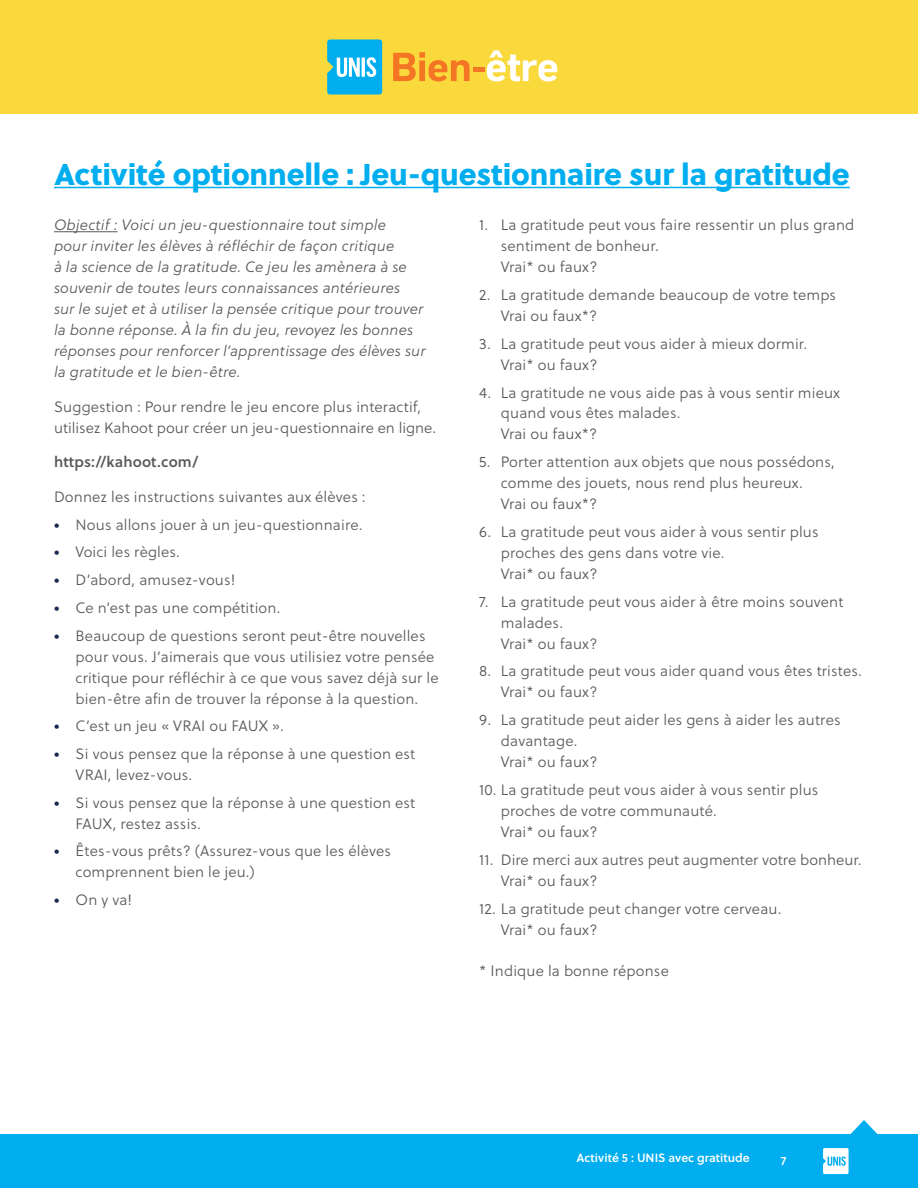
<style>
.page{position:relative;width:918px;height:1188px;background:#fff}
.page>*{position:absolute;margin:0;border:0;box-sizing:border-box;transform-origin:0 0}
.t1{font:30px "Soleil Xb";letter-spacing:-.005em;color:#00aeef}
.t2{font:15px/21px "Soleil Lt";letter-spacing:.01em;color:#58595b}
.t3{font:italic 15px/21px "Soleil Lt";letter-spacing:.01em;color:#58595b}
.t4{font:15px "Soleil Sb";letter-spacing:.01em;color:#58595b}
.t5{font:12px "Soleil Sb";color:#fff}
.s1{font-family:"Soleil";font-weight:700;color:#17294f}
</style>
<div class="page">
<div style="left:0;top:1134px;width:918px;height:54px;background:#00aeef"></div>
<div style="left:0;top:0;width:918px;height:114px;background:#fad93d"></div>
<svg style="left:850px;top:1120px;width:28px;height:14px"></svg>
<svg style="left:823px;top:1148px;width:26px;height:26px"></svg>
<svg style="left:327px;top:39px;width:55px;height:56px;background:#2ebbeb"></svg>
<svg style="left:393px;top:52px;width:77px;height:30px"></svg>
<div style="left:473px;top:67px;width:11px;height:5px;background:#f47523"></div>
<svg style="left:487px;top:50px;width:70px;height:32px"></svg>
<hr style="left:54px;top:187px;width:796px;height:1px;background:#00aeef">
<hr style="left:54px;top:231px;width:64px;height:1px;background:#58595b">
<h1 class="t1" style="left:54px;top:150px;width:797px">Activité optionnelle : Jeu-questionnaire sur la gratitude</h1>
<p class="t3" style="left:54px;top:214px;width:373px">Objectif : Voici un jeu-questionnaire tout simple<br>pour inviter les élèves à réfléchir de façon critique<br>à la science de la gratitude. Ce jeu les amènera à se souvenir de toutes leurs connaissances antérieures<br>sur le sujet et à utiliser la pensée critique pour trouver la bonne réponse. À la fin du jeu, revoyez les bonnes réponses pour renforcer l’apprentissage des élèves sur la gratitude et le bien-être.</p>
<p class="t2" style="left:54px;top:396px;width:384px">Suggestion : Pour rendre le jeu encore plus interactif, utilisez Kahoot pour créer un jeu-questionnaire en ligne.</p>
<p class="t4" style="left:54px;top:451px;width:146px">https://kahoot.com/</p>
<p class="t2" style="left:54px;top:486px;width:313px">Donnez les instructions suivantes aux élèves :</p>
<p class="t2" style="left:54px;top:514px;width:310px"><span class="s1">•</span> Nous allons jouer à un jeu-questionnaire.</p>
<p class="t2" style="left:54px;top:541px;width:128px"><span class="s1">•</span> Voici les règles.</p>
<p class="t2" style="left:54px;top:569px;width:183px"><span class="s1">•</span> D’abord, amusez-vous!</p>
<p class="t2" style="left:54px;top:597px;width:228px"><span class="s1">•</span> Ce n’est pas une compétition.</p>
<p class="t2" style="left:76px;top:625px;width:365px;text-indent:-22px"><span class="s1">•</span> Beaucoup de questions seront peut-être nouvelles pour vous. J’aimerais que vous utilisiez votre pensée critique pour réfléchir à ce que vous savez déjà sur le bien-être afin de trouver la réponse à la question.</p>
<p class="t2" style="left:54px;top:715px;width:231px"><span class="s1">•</span> C’est un jeu « VRAI ou FAUX ».</p>
<p class="t2" style="left:76px;top:743px;width:341px;text-indent:-22px"><span class="s1">•</span> Si vous pensez que la réponse à une question est<br>VRAI, levez-vous.</p>
<p class="t2" style="left:76px;top:792px;width:341px;text-indent:-22px"><span class="s1">•</span> Si vous pensez que la réponse à une question est<br>FAUX, restez assis.</p>
<p class="t2" style="left:76px;top:841px;width:317px;text-indent:-22px"><span class="s1">•</span> Êtes-vous prêts? (Assurez-vous que les élèves comprennent bien le jeu.)</p>
<p class="t2" style="left:54px;top:889px;width:80px"><span class="s1">•</span> On y va!</p>
<p class="t2" style="left:501px;top:214px;width:355px;text-indent:-22px">1. La gratitude peut vous faire ressentir un plus grand sentiment de bonheur.<br>Vrai* ou faux?</p>
<p class="t2" style="left:501px;top:284px;width:337px;text-indent:-22px">2. La gratitude demande beaucoup de votre temps<br>Vrai ou faux*?</p>
<p class="t2" style="left:501px;top:333px;width:308px;text-indent:-22px">3. La gratitude peut vous aider à mieux dormir.<br>Vrai* ou faux?</p>
<p class="t2" style="left:501px;top:382px;width:341px;text-indent:-22px">4. La gratitude ne vous aide pas à vous sentir mieux quand vous êtes malades.<br>Vrai ou faux*?</p>
<p class="t2" style="left:501px;top:451px;width:336px;text-indent:-22px">5. Porter attention aux objets que nous possédons, comme des jouets, nous rend plus heureux.<br>Vrai ou faux*?</p>
<p class="t2" style="left:501px;top:521px;width:319px;text-indent:-22px">6. La gratitude peut vous aider à vous sentir plus proches des gens dans votre vie.<br>Vrai* ou faux?</p>
<p class="t2" style="left:501px;top:591px;width:344px;text-indent:-22px">7. La gratitude peut vous aider à être moins souvent malades.<br>Vrai* ou faux?</p>
<p class="t2" style="left:501px;top:661px;width:363px;text-indent:-22px">8. La gratitude peut vous aider quand vous êtes tristes.<br>Vrai* ou faux?</p>
<p class="t2" style="left:501px;top:709px;width:341px;text-indent:-22px">9. La gratitude peut aider les gens à aider les autres davantage.<br>Vrai* ou faux?</p>
<p class="t2" style="left:501px;top:779px;width:319px;text-indent:-22px">10. La gratitude peut vous aider à vous sentir plus proches de votre communauté.<br>Vrai* ou faux?</p>
<p class="t2" style="left:501px;top:849px;width:362px;text-indent:-22px">11. Dire merci aux autres peut augmenter votre bonheur.<br>Vrai* ou faux?</p>
<p class="t2" style="left:501px;top:898px;width:282px;text-indent:-22px">12. La gratitude peut changer votre cerveau.<br>Vrai* ou faux?</p>
<p class="t2" style="left:479px;top:960px;width:191px">* Indique la bonne réponse</p>
<p class="t5" style="left:576px;top:1149px;width:175px">Activité 5 : UNIS avec gratitude</p>
<p class="t5" style="left:781px;top:1151px;width:7px">7</p>
</div>
